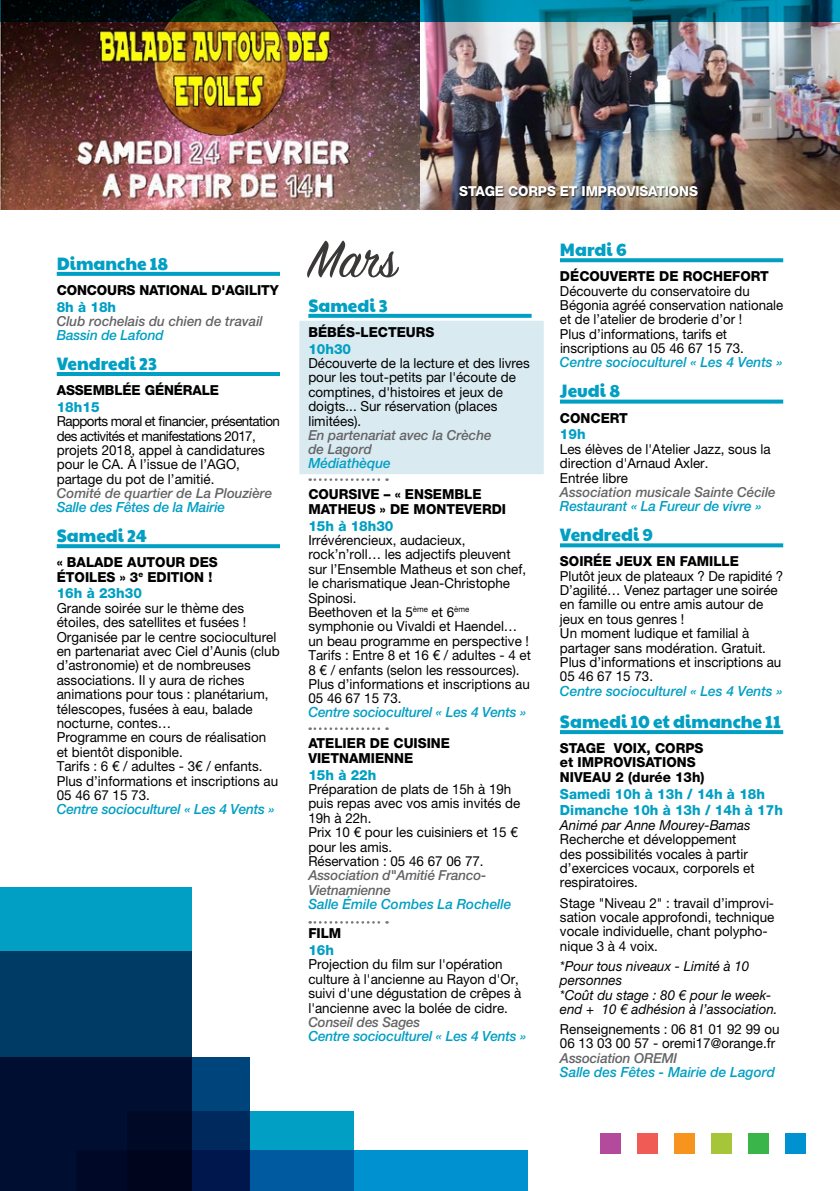
<style>
.page{position:relative;width:840px;height:1191px;background:#fff}
.page>*{position:absolute;margin:0;border:0;box-sizing:border-box;transform-origin:0 0}
.t1{font:58px "Sign Painter House Script";color:#3b3838;scale:.95 1}
.t2{font:18px "Paytone One";color:#009fc3;scale:.95 1}
.t3{font:italic 500 14px "Helvetica Neue LT Pro";letter-spacing:-.01em;color:#009fc3}
.t4{font:800 14px/16.8px "Helvetica Neue LT Pro";color:#009fc3}
.t5{font:13.8px/14.4px "Helvetica Neue LT Pro";color:#000}
.t6{font:800 13.8px/14.4px "Helvetica Neue LT Pro";color:#000}
.t7{font:italic 500 13.8px/14.4px "Helvetica Neue LT Pro";color:#636466}
.t8{font:13.8px/14.4px "Helvetica Neue LT Pro";letter-spacing:-.04em;color:#000}
.t9{font:13.8px/14.4px "Helvetica Neue LT Pro";color:#000;scale:.96 1}
.t10{font:italic 13.8px/14.4px "Helvetica Neue LT Pro";color:#000}
.t11{font:800 13.8px "Helvetica Neue LT Pro";letter-spacing:-.01em;color:#fff}
</style>
<div class="page">
<div style="left:76px;top:1150px;width:451px;height:41px;background:#0091d1"></div>
<div style="left:0;top:1057px;width:249px;height:134px;background:#00447c"></div>
<div style="left:0;top:887px;width:191px;height:304px;background:#009fc3"></div>
<svg style="left:191px;top:1111px;width:162px;height:80px;background:#00598d"></svg>
<svg style="left:0;top:951px;width:191px;height:240px;background:#002146"></svg>
<div style="left:297px;top:319px;width:248px;height:157px;background:#daeaf1;border:2px solid #fff"></div>
<svg style="left:57px;top:272px;width:223px;height:4px"></svg>
<hr style="left:57px;top:372px;width:223px;height:4px;background:#009fc3">
<svg style="left:57px;top:544px;width:223px;height:4px"></svg>
<svg style="left:308px;top:314px;width:223px;height:4px"></svg>
<svg style="left:309px;top:478px;width:78px;height:3px"></svg>
<svg style="left:309px;top:727px;width:78px;height:3px"></svg>
<svg style="left:309px;top:921px;width:78px;height:2px"></svg>
<svg style="left:560px;top:258px;width:222px;height:4px"></svg>
<svg style="left:560px;top:399px;width:222px;height:4px"></svg>
<svg style="left:560px;top:543px;width:222px;height:4px"></svg>
<svg style="left:560px;top:730px;width:222px;height:4px"></svg>
<div style="left:600px;top:1133px;width:20px;height:21px;background:#b44a9c"></div>
<div style="left:637px;top:1133px;width:20px;height:21px;background:#f15b55"></div>
<div style="left:674px;top:1133px;width:20px;height:21px;background:#f7941e"></div>
<div style="left:711px;top:1133px;width:20px;height:21px;background:#a7c539"></div>
<div style="left:748px;top:1133px;width:20px;height:21px;background:#39b54a"></div>
<div style="left:785px;top:1133px;width:20px;height:21px;background:#0091d1"></div>
<img style="left:0;top:22px;width:420px;height:187px">
<img style="left:420px;top:22px;width:419px;height:187px">
<svg style="left:0;top:0;width:839px;height:22px;background:#004554"></svg>
<div style="left:459px;top:186px;width:239px;height:12px;background:#000;opacity:.75"></div>
<h2 class="t2" style="left:57px;top:249px;width:119px">Dimanche 18</h2>
<p class="t6" style="left:57px;top:283px;width:223px">CONCOURS NATIONAL D'AGILITY</p>
<p class="t4" style="left:57px;top:298px;width:61px">8h à 18h</p>
<p class="t7" style="left:57px;top:314px;width:207px">Club rochelais du chien de travail</p>
<p class="t3" style="left:57px;top:327px;width:108px">Bassin de Lafond</p>
<h2 class="t2" style="left:57px;top:349px;width:107px">Vendredi 23</h2>
<p class="t6" style="left:57px;top:383px;width:164px">ASSEMBLÉE GÉNÉRALE</p>
<p class="t4" style="left:57px;top:398px;width:44px">18h15</p>
<p class="t8" style="left:57px;top:414px;width:224px">Rapports moral et financier, présentation des activités et manifestations 2017, projets 2018, appel à candidatures pour le CA. À l’issue de l’AGO, partage du pot de l’amitié.</p>
<p class="t7" style="left:57px;top:486px;width:217px">Comité de quartier de La Plouzière</p>
<p class="t3" style="left:57px;top:499px;width:170px">Salle des Fêtes de la Mairie</p>
<h2 class="t2" style="left:57px;top:521px;width:96px">Samedi 24</h2>
<p class="t6" style="left:57px;top:555px;width:162px">« BALADE AUTOUR DES<br>ÉTOILES » 3<sup>e</sup> EDITION !</p>
<p class="t4" style="left:57px;top:585px;width:87px">16h à 23h30</p>
<p class="t5" style="left:57px;top:600px;width:224px">Grande soirée sur le thème des étoiles, des satellites et fusées !<br>Organisée par le centre socioculturel en partenariat avec Ciel d’Aunis (club d’astronomie) et de nombreuses associations. Il y aura de riches animations pour tous : planétarium, télescopes, fusées à eau, balade nocturne, contes…<br>Programme en cours de réalisation et bientôt disponible.<br>Tarifs : 6 € / adultes - 3€ / enfants.<br>Plus d’informations et inscriptions au<br>05 46 67 15 73.</p>
<p class="t3" style="left:57px;top:800px;width:219px">Centre socioculturel « Les 4 Vents »</p>
<p class="t11" style="left:459px;top:183px;width:240px">STAGE CORPS ET IMPROVISATIONS</p>
<h1 class="t1" style="left:308px;top:224px;width:94px">Mars</h1>
<h2 class="t2" style="left:308px;top:291px;width:85px">Samedi 3</h2>
<p class="t6" style="left:308px;top:324px;width:127px">BÉBÉS-LECTEURS</p>
<p class="t4" style="left:308px;top:340px;width:44px">10h30</p>
<p class="t5" style="left:308px;top:356px;width:223px">Découverte de la lecture et des livres pour les tout-petits par l'écoute de comptines, d'histoires et jeux de doigts... Sur réservation (places limitées).</p>
<p class="t7" style="left:308px;top:428px;width:184px">En partenariat avec la Crèche de Lagord</p>
<p class="t3" style="left:308px;top:455px;width:84px">Médiathèque</p>
<p class="t6" style="left:308px;top:487px;width:199px">COURSIVE – « ENSEMBLE<br>MATHEUS » DE MONTEVERDI</p>
<p class="t4" style="left:308px;top:517px;width:87px">15h à 18h30</p>
<p class="t5" style="left:308px;top:532px;width:224px">Irrévérencieux, audacieux, rock’n’roll… les adjectifs pleuvent sur l’Ensemble Matheus et son chef, le charismatique Jean-Christophe<br>Spinosi.<br>Beethoven et la 5<sup>ème</sup> et 6<sup>ème </sup>symphonie ou Vivaldi et Haendel… un beau programme en perspective !<br>Tarifs : Entre 8 et 16 € / adultes - 4 et<br>8 € / enfants (selon les ressources).<br>Plus d’informations et inscriptions au<br>05 46 67 15 73.</p>
<p class="t3" style="left:308px;top:704px;width:219px">Centre socioculturel « Les 4 Vents »</p>
<p class="t6" style="left:308px;top:736px;width:143px">ATELIER DE CUISINE<br>VIETNAMIENNE</p>
<p class="t4" style="left:308px;top:766px;width:69px">15h à 22h</p>
<p class="t5" style="left:308px;top:781px;width:213px">Préparation de plats de 15h à 19h puis repas avec vos amis invités de<br>19h à 22h.<br>Prix 10 € pour les cuisiniers et 15 € pour les amis.<br>Réservation : 05 46 67 06 77.</p>
<p class="t7" style="left:308px;top:868px;width:179px">Association d"Amitié Franco-<br>Vietnamienne</p>
<p class="t3" style="left:308px;top:896px;width:204px">Salle Émile Combes La Rochelle</p>
<p class="t6" style="left:308px;top:926px;width:34px">FILM</p>
<p class="t4" style="left:308px;top:941px;width:27px">16h</p>
<p class="t5" style="left:308px;top:957px;width:214px">Projection du film sur l'opération culture à l'ancienne au Rayon d'Or, suivi d'une dégustation de crêpes à l'ancienne avec la bolée de cidre.</p>
<p class="t7" style="left:308px;top:1014px;width:113px">Conseil des Sages</p>
<p class="t3" style="left:308px;top:1027px;width:219px">Centre socioculturel « Les 4 Vents »</p>
<h2 class="t2" style="left:559px;top:235px;width:72px">Mardi 6</h2>
<p class="t6" style="left:559px;top:269px;width:210px">DÉCOUVERTE DE ROCHEFORT</p>
<p class="t9" style="left:559px;top:283px;width:234px">Découverte du conservatoire du Bégonia agréé conservation nationale et de l’atelier de broderie d’or !<br>Plus d’informations, tarifs et inscriptions au 05 46 67 15 73.</p>
<p class="t3" style="left:559px;top:354px;width:224px">Centre socioculturel « Les 4 Vents »</p>
<h2 class="t2" style="left:559px;top:376px;width:65px">Jeudi 8</h2>
<p class="t6" style="left:559px;top:410px;width:69px">CONCERT</p>
<p class="t4" style="left:559px;top:426px;width:27px">19h</p>
<p class="t5" style="left:559px;top:441px;width:212px">Les élèves de l'Atelier Jazz, sous la direction d'Arnaud Axler.<br>Entrée libre</p>
<p class="t7" style="left:559px;top:485px;width:217px">Association musicale Sainte Cécile</p>
<p class="t3" style="left:559px;top:497px;width:203px">Restaurant « La Fureur de vivre »</p>
<h2 class="t2" style="left:559px;top:520px;width:99px">Vendredi 9</h2>
<p class="t6" style="left:559px;top:554px;width:180px">SOIRÉE JEUX EN FAMILLE</p>
<p class="t5" style="left:559px;top:568px;width:224px">Plutôt jeux de plateaux ? De rapidité ?<br>D’agilité… Venez partager une soirée en famille ou entre amis autour de jeux en tous genres !<br>Un moment ludique et familial à partager sans modération. Gratuit.<br>Plus d’informations et inscriptions au<br>05 46 67 15 73.</p>
<p class="t3" style="left:559px;top:682px;width:224px">Centre socioculturel « Les 4 Vents »</p>
<h2 class="t2" style="left:559px;top:707px;width:234px">Samedi 10 et dimanche 11</h2>
<p class="t6" style="left:559px;top:741px;width:146px">STAGE VOIX, CORPS et IMPROVISATIONS<br>NIVEAU 2 (durée 13h)</p>
<p class="t4" style="left:559px;top:785px;width:224px">Samedi 10h à 13h / 14h à 18h<br>Dimanche 10h à 13h / 14h à 17h</p>
<p class="t10" style="left:559px;top:817px;width:192px">Animé par Anne Mourey-Bamas</p>
<p class="t5" style="left:559px;top:832px;width:196px">Recherche et développement des possibilités vocales à partir d’exercices vocaux, corporels et respiratoires.</p>
<p class="t5" style="left:559px;top:895px;width:216px">Stage "Niveau 2" : travail d’improvi&shy;sation vocale approfondi, technique vocale individuelle, chant polypho&shy;nique 3 à 4 voix.</p>
<p class="t10" style="left:559px;top:958px;width:219px">*Pour tous niveaux - Limité à 10 personnes<br>*Coût du stage : 80 € pour le week&shy;end + 10 € adhésion à l’association.</p>
<p class="t5" style="left:559px;top:1021px;width:221px">Renseignements : 06 81 01 92 99 ou<br>06 13 03 00 57 - oremi17@orange.fr</p>
<p class="t7" style="left:559px;top:1050px;width:119px">Association OREMI</p>
<p class="t3" style="left:559px;top:1063px;width:216px">Salle des Fêtes - Mairie de Lagord</p>
</div>
